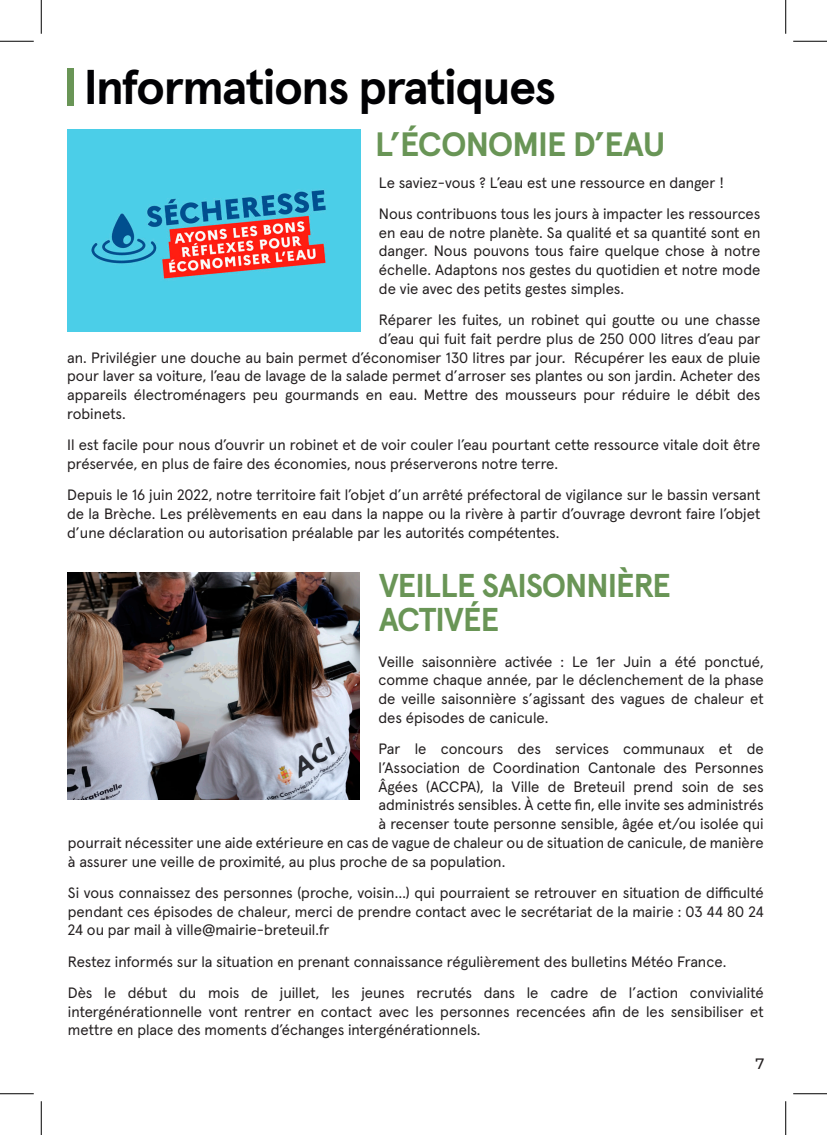
<style>
.page{position:relative;width:827px;height:1135px;background:#fff}
.page>*{position:absolute;margin:0;border:0;box-sizing:border-box;transform-origin:0 0}
.t1{font:700 48.75px "Apercu Pro";letter-spacing:-.03em;color:#010104}
.t2{font:700 33.75px "Apercu Pro";letter-spacing:-.03em;color:#699556}
.t3{font:700 33px/34.2px "Apercu Pro";letter-spacing:-.03em;color:#699556}
.t4{font:15px/18.8px "Apercu Pro";color:#231f20}
.t5{font:500 15px "Montserrat";color:#231f20}
</style>
<div class="page">
<div style="left:68px;top:69px;width:6px;height:37px;background:#699556"></div>
<img style="left:68px;top:129px;width:292px;height:202px">
<img style="left:67px;top:572px;width:293px;height:228px">
<hr style="left:0;top:41px;width:34px;height:1px;background:#000">
<hr style="left:793px;top:41px;width:34px;height:1px;background:#000">
<hr style="left:0;top:1093px;width:34px;height:1px;background:#000">
<hr style="left:793px;top:1093px;width:34px;height:1px;background:#000">
<hr style="left:41px;top:0;width:1px;height:34px;background:#000">
<hr style="left:41px;top:1101px;width:1px;height:34px;background:#000">
<hr style="left:785px;top:0;width:1px;height:34px;background:#000">
<hr style="left:785px;top:1101px;width:1px;height:34px;background:#000">
<h1 class="t1" style="left:84px;top:49px;width:474px">Informations pratiques</h1>
<h2 class="t2" style="left:375px;top:118px;width:292px">L’ÉCONOMIE D’EAU</h2>
<p class="t4" style="left:379px;top:165px;width:383px;line-height:31.2px">Le saviez-vous ? L’eau est une ressource en danger !<br>Nous contribuons tous les jours à impacter les ressources</p>
<p class="t4" style="left:379px;top:222px;width:383px;text-align:justify">en eau de notre planète. Sa qualité et sa quantité sont en danger. Nous pouvons tous faire quelque chose à notre échelle. Adaptons nos gestes du quotidien et notre mode de vie avec des petits gestes simples.</p>
<p class="t4" style="left:379px;top:309px;width:383px">Réparer les fuites, un robinet qui goutte ou une chasse</p>
<p class="t4" style="left:379px;top:328px;width:383px">d’eau qui fuit fait perdre plus de 250 000 litres d’eau par</p>
<p class="t4" style="left:67px;top:347px;width:694px">an. Privilégier une douche au bain permet d’économiser 130 litres par jour. Récupérer les eaux de pluie</p>
<p class="t4" style="left:67px;top:365px;width:694px">pour laver sa voiture, l’eau de lavage de la salade permet d’arroser ses plantes ou son jardin. Acheter des</p>
<p class="t4" style="left:67px;top:384px;width:694px">appareils électroménagers peu gourmands en eau. Mettre des mousseurs pour réduire le débit des</p>
<p class="t4" style="left:67px;top:403px;width:60px">robinets.</p>
<p class="t4" style="left:67px;top:434px;width:694px">Il est facile pour nous d’ouvrir un robinet et de voir couler l’eau pourtant cette ressource vitale doit être préservée, en plus de faire des économies, nous préserverons notre terre.</p>
<p class="t4" style="left:67px;top:484px;width:694px;text-align:justify">Depuis le 16 juin 2022, notre territoire fait l’objet d’un arrêté préfectoral de vigilance sur le bassin versant de la Brèche. Les prélèvements en eau dans la nappe ou la rivère à partir d’ouvrage devront faire l’objet d’une déclaration ou autorisation préalable par les autorités compétentes.</p>
<h3 class="t3" style="left:379px;top:566px;width:294px">VEILLE SAISONNIÈRE<br>ACTIVÉE</h3>
<p class="t4" style="left:378px;top:651px;width:387px;text-align:justify">Veille saisonnière activée : Le 1er Juin a été ponctué, comme chaque année, par le déclenchement de la phase de veille saisonnière s’agissant des vagues de chaleur et des épisodes de canicule.</p>
<p class="t4" style="left:378px;top:738px;width:387px">Par le concours des services communaux et de</p>
<p class="t4" style="left:378px;top:757px;width:386px">l’Association de Coordination Cantonale des Personnes</p>
<p class="t4" style="left:378px;top:776px;width:386px">Âgées (ACCPA), la Ville de Breteuil prend soin de ses</p>
<p class="t4" style="left:378px;top:794px;width:387px">administrés sensibles. À cette fin, elle invite ses administrés</p>
<p class="t4" style="left:378px;top:813px;width:386px">à recenser toute personne sensible, âgée et/ou isolée qui</p>
<p class="t4" style="left:68px;top:832px;width:697px">pourrait nécessiter une aide extérieure en cas de vague de chaleur ou de situation de canicule, de manière</p>
<p class="t4" style="left:68px;top:851px;width:439px">à assurer une veille de proximité, au plus proche de sa population.</p>
<p class="t4" style="left:68px;top:882px;width:697px;text-align:justify">Si vous connaissez des personnes (proche, voisin…) qui pourraient se retrouver en situation de difficulté pendant ces épisodes de chaleur, merci de prendre contact avec le secrétariat de la mairie : 03 44 80 24<br>24 ou par mail à ville@mairie-breteuil.fr</p>
<p class="t4" style="left:68px;top:944px;width:697px;line-height:31.2px">Restez informés sur la situation en prenant connaissance régulièrement des bulletins Météo France.<br>Dès le début du mois de juillet, les jeunes recrutés dans le cadre de l’action convivialité</p>
<p class="t4" style="left:68px;top:1001px;width:697px">intergénérationnelle vont rentrer en contact avec les personnes recencées afin de les sensibiliser et mettre en place des moments d’échanges intergénérationnels.</p>
<p class="t5" style="left:755px;top:1053px;width:10px">7</p>
</div>
